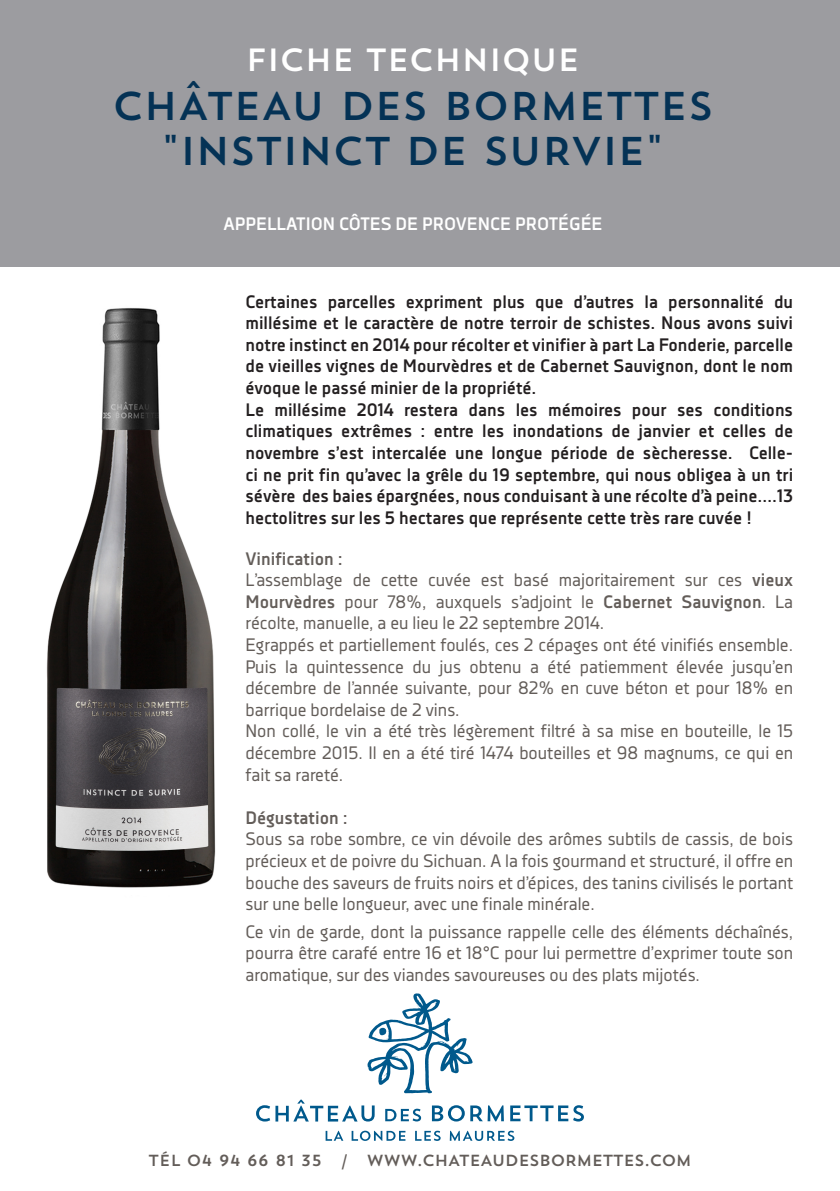
<style>
.page{position:relative;width:840px;height:1191px;background:#fff}
.page>*{position:absolute;margin:0;border:0;box-sizing:border-box;transform-origin:0 0}
.t1{font:40px/44px "Trend Sans One";letter-spacing:-.03em;color:#043255;text-align:center}
.t2{font:32px "Trend Sans One";letter-spacing:-.03em;color:#fff}
.t3{font:18px/21.6px "Decima Nova";color:#635d59;text-align:justify}
.t4{font:700 18px/21.6px "Decima Nova";color:#231f20;text-align:justify}
.t5{font:700 18px "Decima Nova";color:#fff}
.t6{font:700 18px "Decima Nova";color:#635d59}
.t7{font:16px "Trend Sans One";letter-spacing:-.05em;color:#635d59}
.s1{font-weight:700}
</style>
<div class="page">
<svg style="left:256px;top:1099px;width:118px;height:22px"></svg>
<svg style="left:385px;top:1108px;width:36px;height:13px"></svg>
<svg style="left:431px;top:1105px;width:33px;height:16px"></svg>
<svg style="left:470px;top:1105px;width:33px;height:16px"></svg>
<svg style="left:510px;top:1105px;width:73px;height:16px"></svg>
<svg style="left:325px;top:1130px;width:189px;height:11px"></svg>
<svg style="left:367px;top:993px;width:105px;height:100px"></svg>
<img style="left:46px;top:308px;width:170px;height:580px">
<div style="left:0;top:0;width:839px;height:266px;background:#9c9ca0"></div>
<p class="t2" style="left:245px;top:39px;width:336px">FICHE TECHNIQUE</p>
<p class="t1" style="left:112px;top:84px;width:603px">CHÂTEAU DES BORMETTES "INSTINCT DE SURVIE"</p>
<p class="t5" style="left:223px;top:214px;width:380px">APPELLATION CÔTES DE PROVENCE PROTÉGÉE</p>
<p class="t4" style="left:245px;top:290px;width:549px">Certaines parcelles expriment plus que d’autres la personnalité du millésime et le caractère de notre terroir de schistes. Nous avons suivi notre instinct en 2014 pour récolter et vinifier à part La Fonderie, parcelle de vieilles vignes de Mourvèdres et de Cabernet Sauvignon, dont le nom évoque le passé minier de la propriété.</p>
<p class="t4" style="left:245px;top:398px;width:549px">Le millésime 2014 restera dans les mémoires pour ses conditions climatiques extrêmes : entre les inondations de janvier et celles de novembre s’est intercalée une longue période de sècheresse. Celle&shy;ci ne prit fin qu’avec la grêle du 19 septembre, qui nous obligea à un tri sévère des baies épargnées, nous conduisant à une récolte d’à peine….13 hectolitres sur les 5 hectares que représente cette très rare cuvée !</p>
<p class="t6" style="left:245px;top:548px;width:99px">Vinification :</p>
<p class="t3" style="left:245px;top:569px;width:549px">L’assemblage de cette cuvée est basé majoritairement sur ces <span class="s1">vieux Mourvèdres</span> pour 78%, auxquels s’adjoint le <span class="s1">Cabernet Sauvignon</span>. La récolte, manuelle, a eu lieu le 22 septembre 2014.</p>
<p class="t3" style="left:245px;top:634px;width:549px">Egrappés et partiellement foulés, ces 2 cépages ont été vinifiés ensemble.<br>Puis la quintessence du jus obtenu a été patiemment élevée jusqu’en décembre de l’année suivante, pour 82% en cuve béton et pour 18% en barrique bordelaise de 2 vins.</p>
<p class="t3" style="left:245px;top:720px;width:549px">Non collé, le vin a été très légèrement filtré à sa mise en bouteille, le 15 décembre 2015. Il en a été tiré 1474 bouteilles et 98 magnums, ce qui en fait sa rareté.</p>
<p class="t6" style="left:245px;top:807px;width:104px">Dégustation :</p>
<p class="t3" style="left:245px;top:828px;width:549px">Sous sa robe sombre, ce vin dévoile des arômes subtils de cassis, de bois précieux et de poivre du Sichuan. A la fois gourmand et structuré, il offre en bouche des saveurs de fruits noirs et d’épices, des tanins civilisés le portant sur une belle longueur, avec une finale minérale.</p>
<p class="t3" style="left:245px;top:920px;width:549px">Ce vin de garde, dont la puissance rappelle celle des éléments déchaînés, pourra être carafé entre 16 et 18°C pour lui permettre d’exprimer toute son aromatique, sur des viandes savoureuses ou des plats mijotés.</p>
<p class="t7" style="left:148px;top:1150px;width:545px">TÉL 04 94 66 81 35 / WWW.CHATEAUDESBORMETTES.COM</p>
</div>
